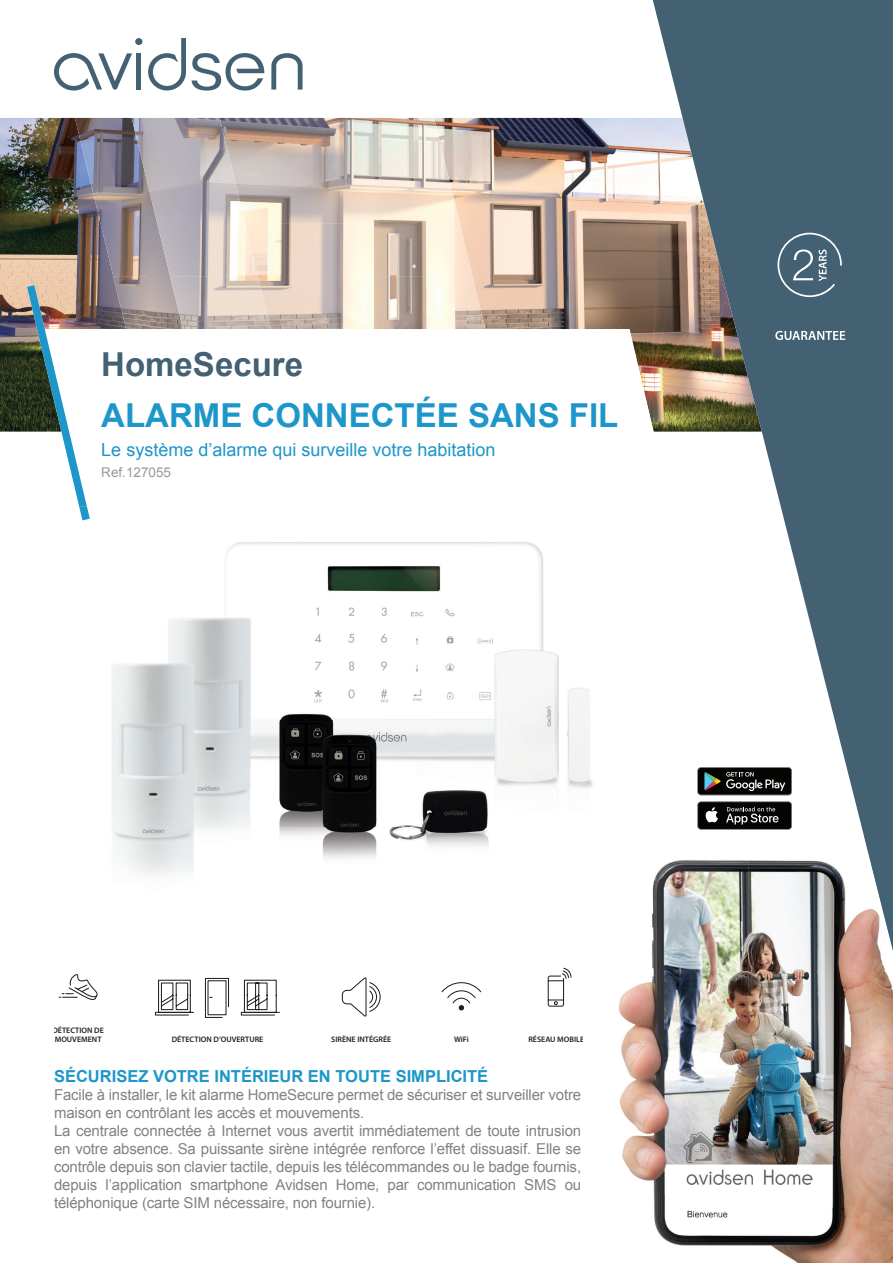
<style>
.page{position:relative;width:893px;height:1263px;background:#fff}
.page>*{position:absolute;margin:0;border:0;box-sizing:border-box;transform-origin:0 0}
.t1{font:700 33px "Arial";color:#1d96c9}
.t2{font:700 33px "Arial";color:#436173}
.t3{font:18px "Arial";color:#1d96c9}
.t4{font:700 16.5px "Arial";color:#1d96c9}
.t5{font:15px/18px "Arial";letter-spacing:-.01em;color:#808285}
.t6{font:13.5px "Arial";color:#97999c}
.t7{font:600 7.95px/9.1px "Myriad Pro";color:#231f20}
</style>
<div class="page">
<img style="left:0;top:118px;width:653px;height:314px">
<img style="left:258px;top:118px;width:121px;height:105px">
<img style="left:379px;top:118px;width:94px;height:158px">
<img style="left:258px;top:223px;width:121px;height:106px">
<img style="left:379px;top:276px;width:106px;height:53px">
<img style="left:75px;top:118px;width:57px;height:159px">
<img style="left:147px;top:277px;width:23px;height:52px">
<img style="left:113px;top:276px;width:34px;height:53px">
<img style="left:132px;top:118px;width:126px;height:159px">
<img style="left:170px;top:276px;width:101px;height:53px">
<svg style="left:90px;top:329px;width:563px;height:103px"></svg>
<svg style="left:653px;top:0;width:240px;height:836px;fill:#436173"></svg>
<svg style="left:54px;top:38px;width:359px;height:80px"></svg>
<svg style="left:775px;top:331px;width:70px;height:9px"></svg>
<svg style="left:777px;top:233px;width:65px;height:64px;background:#5c7686"></svg>
<img style="left:618px;top:860px;width:275px;height:403px">
<img style="left:864px;top:836px;width:29px;height:115px">
<svg style="left:697px;top:767px;width:95px;height:28px;background:#2d2f2d"></svg>
<svg style="left:697px;top:801px;width:95px;height:28px;background:#2f2f2e"></svg>
<svg style="left:58px;top:974px;width:40px;height:27px"></svg>
<svg style="left:154px;top:977px;width:126px;height:41px"></svg>
<svg style="left:341px;top:977px;width:40px;height:40px"></svg>
<svg style="left:441px;top:982px;width:41px;height:28px"></svg>
<svg style="left:547px;top:968px;width:25px;height:39px"></svg>
<img style="left:82px;top:520px;width:183px;height:355px">
<img style="left:265px;top:542px;width:328px;height:317px">
<svg style="left:27px;top:285px;width:63px;height:235px"></svg>
<img style="left:618px;top:860px;width:18px;height:75px">
<h1 class="t2" style="left:101px;top:343px;width:203px">HomeSecure</h1>
<h1 class="t1" style="left:101px;top:393px;width:519px">ALARME CONNECTÉE SANS FIL</h1>
<p class="t3" style="left:101px;top:438px;width:396px">Le système d’alarme qui surveille votre habitation</p>
<p class="t6" style="left:101px;top:464px;width:71px">Ref.127055</p>
<p class="t7" style="left:52px;top:1025px;width:53px">DÉTECTION DE<br>MOUVEMENT</p>
<p class="t7" style="left:172px;top:1034px;width:93px">DÉTECTION D’OUVERTURE</p>
<p class="t7" style="left:331px;top:1034px;width:62px">SIRÈNE INTÉGRÉE</p>
<p class="t7" style="left:454px;top:1034px;width:16px">WiFi</p>
<p class="t7" style="left:528px;top:1034px;width:57px">RÉSEAU MOBILE</p>
<p class="t4" style="left:54px;top:1065px;width:436px">SÉCURISEZ VOTRE INTÉRIEUR EN TOUTE SIMPLICITÉ</p>
<p class="t5" style="left:54px;top:1086px;width:529px">Facile à installer, le kit alarme HomeSecure permet de sécuriser et surveiller votre maison en contrôlant les accès et mouvements.<br>La centrale connectée à Internet vous avertit immédiatement de toute intrusion en votre absence. Sa puissante sirène intégrée renforce l’effet dissuasif. Elle se contrôle depuis son clavier tactile, depuis les télécommandes ou le badge fournis, depuis l’application smartphone Avidsen Home, par communication SMS ou téléphonique (carte SIM nécessaire, non fournie).</p>
</div>
